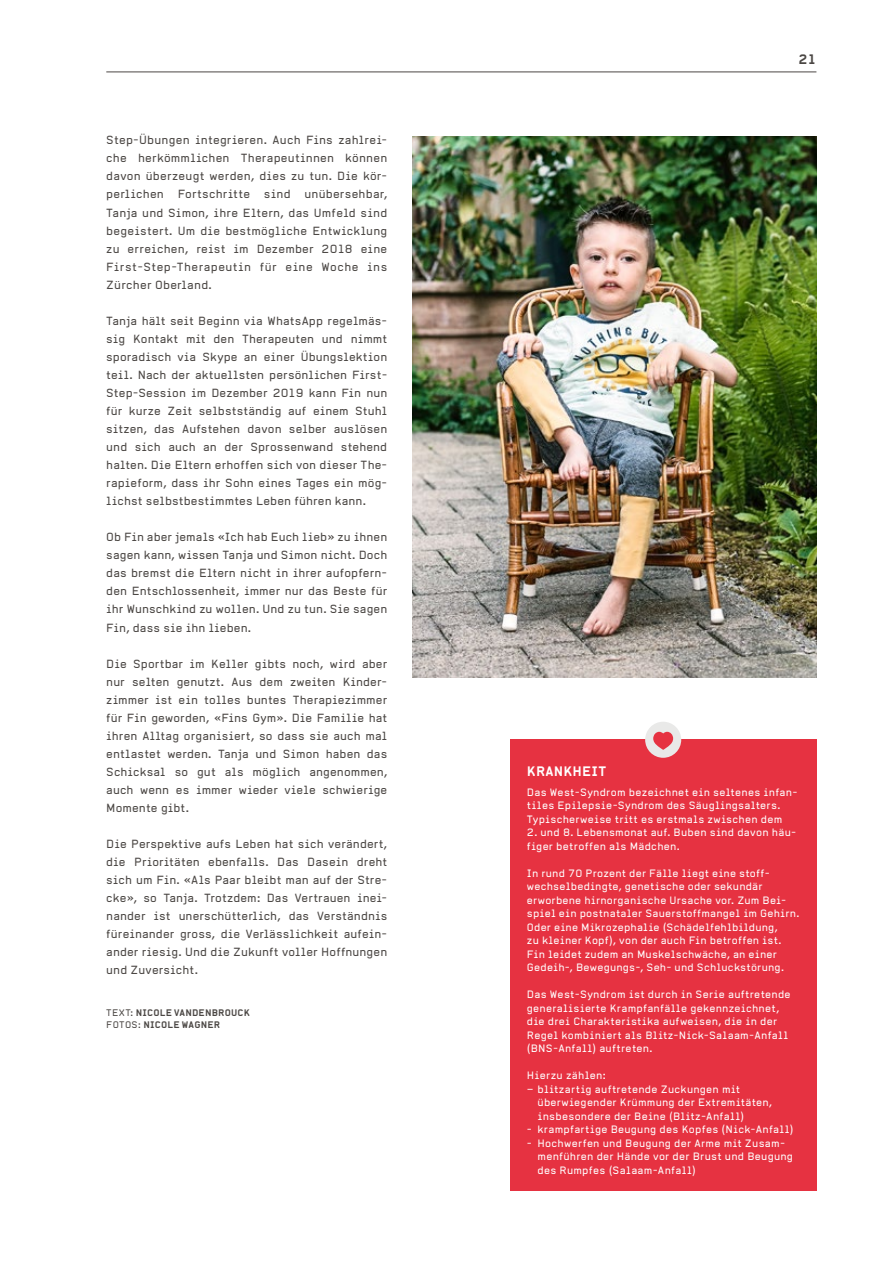
<style>
.page{position:relative;width:893px;height:1263px;background:#fff}
.page>*{position:absolute;margin:0;border:0;box-sizing:border-box;transform-origin:0 0}
.t1{font:700 13.5px "Alpha Headline Pro";letter-spacing:.02em;color:#fff}
.t2{font:700 13.5px "Alpha Headline Pro";color:#4b4744}
.t3{font:11.7px/18px "Alpha Headline Pro";letter-spacing:.01em;color:#4b4744;text-align:justify}
.t4{font:10.5px/13.5px "Alpha Headline Pro";letter-spacing:.02em;color:#fff}
.t5{font:700 9.3px/12px "Alpha Headline Pro";letter-spacing:.015em;color:#4b4744}
.s1{font-weight:400}
</style>
<div class="page">
<hr style="left:106px;top:72px;width:710px;height:1px;background:#4b4744">
<img style="left:413px;top:136px;width:403px;height:541px">
<div style="left:510px;top:740px;width:306px;height:451px;background:#e63241"></div>
<div style="left:645px;top:722px;width:36px;height:36px;background:#e9e9e8;border-radius:50%"></div>
<svg style="left:653px;top:732px;width:20px;height:18px"></svg>
<p class="t3" style="left:106px;top:131px;width:283px">Step-Übungen integrieren. Auch Fins zahlrei&shy;che herkömmlichen Therapeutinnen können davon überzeugt werden, dies zu tun. Die kör&shy;perlichen Fortschritte sind unübersehbar, Tanja und Simon, ihre Eltern, das Umfeld sind begeistert. Um die bestmögliche Entwicklung zu erreichen, reist im Dezember 2018 eine First-Step-Therapeutin für eine Woche ins Zürcher Oberland.</p>
<p class="t3" style="left:106px;top:311px;width:283px">Tanja hält seit Beginn via WhatsApp regelmäs&shy;sig Kontakt mit den Therapeuten und nimmt sporadisch via Skype an einer Übungslektion teil. Nach der aktuellsten persönlichen First-Step-Session im Dezember 2019 kann Fin nun für kurze Zeit selbstständig auf einem Stuhl sitzen, das Aufstehen davon selber auslösen und sich auch an der Sprossenwand stehend halten. Die Eltern erhoffen sich von dieser The&shy;rapieform, dass ihr Sohn eines Tages ein mög&shy;lichst selbstbestimmtes Leben führen kann.</p>
<p class="t3" style="left:106px;top:528px;width:282px">Ob Fin aber jemals «Ich hab Euch lieb» zu ihnen sagen kann, wissen Tanja und Simon nicht. Doch das bremst die Eltern nicht in ihrer aufopfern&shy;den Entschlossenheit, immer nur das Beste für ihr Wunschkind zu wollen. Und zu tun. Sie sagen Fin, dass sie ihn lieben.</p>
<p class="t3" style="left:106px;top:654px;width:283px">Die Sportbar im Keller gibts noch, wird aber nur selten genutzt. Aus dem zweiten Kinder&shy;zimmer ist ein tolles buntes Therapiezimmer für Fin geworden, «Fins Gym». Die Familie hat ihren Alltag organisiert, so dass sie auch mal entlastet werden. Tanja und Simon haben das Schicksal so gut als möglich angenommen, auch wenn es immer wieder viele schwierige Momente gibt.</p>
<p class="t3" style="left:106px;top:835px;width:282px">Die Perspektive aufs Leben hat sich verändert, die Prioritäten ebenfalls. Das Dasein dreht sich um Fin. «Als Paar bleibt man auf der Stre&shy;cke», so Tanja. Trotzdem: Das Vertrauen inei&shy;nander ist unerschütterlich, das Verständnis füreinander gross, die Verlässlichkeit aufein&shy;ander riesig. Und die Zukunft voller Hoffnungen und Zuversicht.</p>
<p class="t5" style="left:106px;top:1007px;width:145px"><span class="s1">TEXT:</span> NICOLE VANDENBROUCK<br><span class="s1">FOTOS:</span> NICOLE WAGNER</p>
<p class="t2" style="left:799px;top:51px;width:19px">21</p>
<p class="t1" style="left:527px;top:763px;width:81px">KRANKHEIT</p>
<p class="t4" style="left:527px;top:785px;width:272px">Das West-Syndrom bezeichnet ein seltenes infan&shy;tiles Epilepsie-Syndrom des Säuglingsalters.<br>Typischerweise tritt es erstmals zwischen dem</p>
<p class="t4" style="left:527px;top:826px;width:271px">2. und 8. Lebensmonat auf. Buben sind davon häu&shy;figer betroffen als Mädchen.</p>
<p class="t4" style="left:527px;top:866px;width:274px">In rund 70 Prozent der Fälle liegt eine stoff&shy;wechselbedingte, genetische oder sekundär erworbene hirnorganische Ursache vor. Zum Bei&shy;spiel ein postnataler Sauerstoffmangel im Gehirn.<br>Oder eine Mikrozephalie (Schädelfehlbildung,<br>zu kleiner Kopf), von der auch Fin betroffen ist.<br>Fin leidet zudem an Muskelschwäche, an einer Gedeih-, Bewegungs-, Seh- und Schluckstörung.</p>
<p class="t4" style="left:527px;top:988px;width:265px">Das West-Syndrom ist durch in Serie auftretende generalisierte Krampfanfälle gekennzeichnet, die drei Charakteristika aufweisen, die in der Regel kombiniert als Blitz-Nick-Salaam-Anfall (BNS-Anfall) auftreten.</p>
<p class="t4" style="left:527px;top:1069px;width:80px">Hierzu zählen:</p>
<p class="t4" style="left:538px;top:1082px;width:236px;text-indent:-11px">– blitzartig auftretende Zuckungen mit überwiegender Krümmung der Extremitäten, insbesondere der Beine (Blitz-Anfall)</p>
<p class="t4" style="left:527px;top:1123px;width:268px">- krampfartige Beugung des Kopfes (Nick-Anfall)</p>
<p class="t4" style="left:538px;top:1136px;width:257px;text-indent:-11px">- Hochwerfen und Beugung der Arme mit Zusam&shy;menführen der Hände vor der Brust und Beugung des Rumpfes (Salaam-Anfall)</p>
</div>
